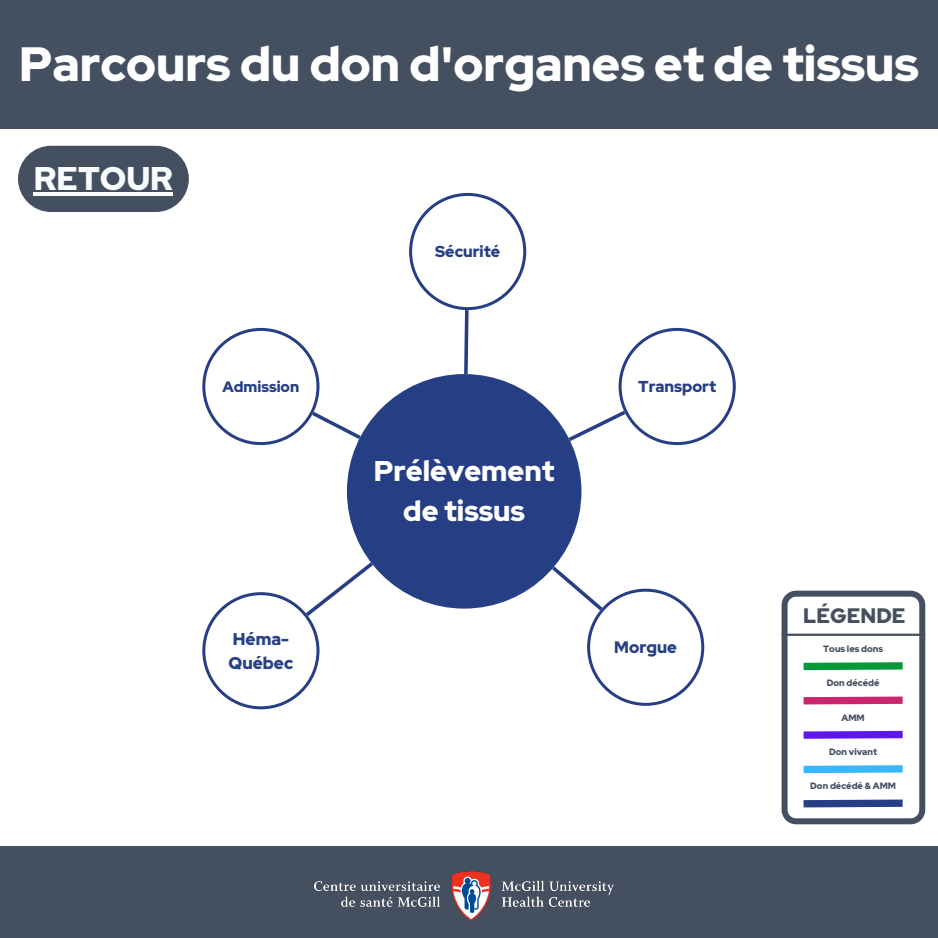
<style>
.page{position:relative;width:938px;height:938px;background:#fff}
.page>*{position:absolute;margin:0;border:0;box-sizing:border-box;transform-origin:0 0}
.t1{font:900 47.9px "Red Hat Display";color:#fff}
.t2{font:900 32.65px "Red Hat Display";color:#fafdff}
.t3{font:900 28.43px/39.8px "Red Hat Display";color:#fff;text-align:center}
.t4{font:900 20.85px "Red Hat Display";color:#444f60}
.t5{font:900 17px/23.6px "Red Hat Display";color:#263e84}
.t6{font:900 16.5px "Red Hat Display";color:#263e84}
.t7{font:900 15.75px "Red Hat Display";color:#263e84}
.t8{font:900 15px "Red Hat Display";color:#263e84}
.t9{font:900 9.1px "Red Hat Display";color:#444f60}
</style>
<div class="page">
<hr style="left:450px;top:937px;width:56px;height:1px;background:#263e84">
<div style="left:347px;top:374px;width:234px;height:234px;background:#263e84;border-radius:50%"></div>
<svg style="left:548px;top:562px;width:156px;height:143px"></svg>
<svg style="left:202px;top:328px;width:163px;height:117px"></svg>
<svg style="left:409px;top:193px;width:117px;height:184px"></svg>
<svg style="left:564px;top:328px;width:171px;height:117px"></svg>
<svg style="left:202px;top:558px;width:175px;height:151px"></svg>
<div style="left:0;top:846px;width:937px;height:91px;background:#444f60"></div>
<img style="left:315px;top:871px;width:299px;height:49px">
<svg style="left:781px;top:590px;width:145px;height:234px"></svg>
<div style="left:0;top:0;width:938px;height:129px;background:#444f60"></div>
<div style="left:18px;top:146px;width:171px;height:66px;background:#444f60;border-radius:33px"></div>
<hr style="left:34px;top:192px;width:139px;height:3px;background:#fafdff">
<h4 class="t1" style="left:19px;top:33px;width:901px">Parcours du don d'organes et de tissus</h4>
<p class="t2" style="left:34px;top:157px;width:141px">RETOUR</p>
<h5 class="t8" style="left:222px;top:376px;width:78px">Admission</h5>
<p class="t5" style="left:228px;top:627px;width:66px">Héma-<br>Québec</p>
<h6 class="t7" style="left:435px;top:241px;width:66px">Sécurité</h6>
<h1 class="t3" style="left:374px;top:451px;width:182px">Prélèvement de tissus</h1>
<h5 class="t7" style="left:638px;top:376px;width:79px">Transport</h5>
<h2 class="t6" style="left:614px;top:636px;width:64px">Morgue</h2>
<h5 class="t4" style="left:803px;top:601px;width:104px">LÉGENDE</h5>
<p class="t9" style="left:823px;top:642px;width:61px">Tous les dons</p>
<p class="t9" style="left:826px;top:677px;width:54px">Don décédé</p>
<p class="t9" style="left:841px;top:711px;width:25px">AMM</p>
<p class="t9" style="left:829px;top:745px;width:50px">Don vivant</p>
<h5 class="t9" style="left:810px;top:780px;width:87px">Don décédé &amp; AMM</h5>
</div>
